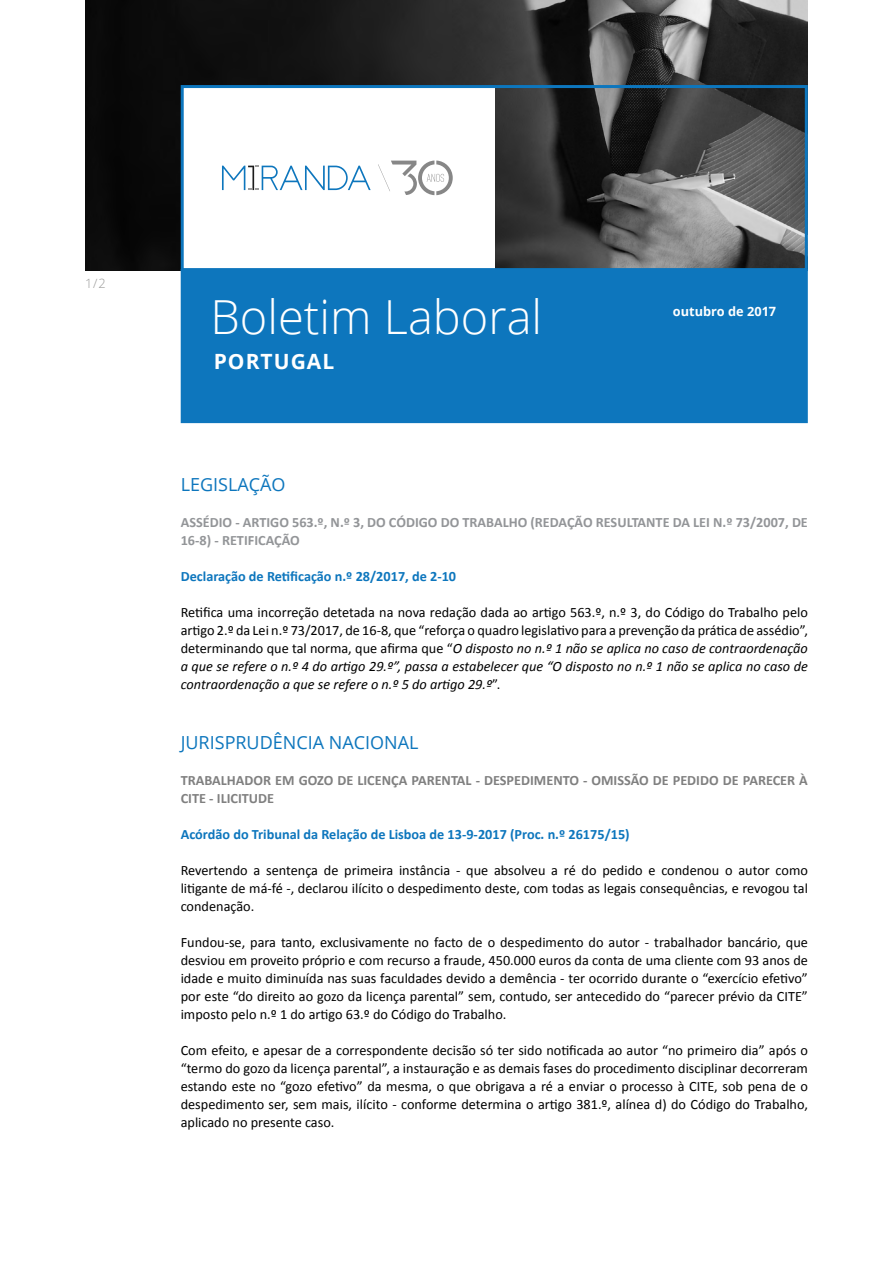
<style>
.page{position:relative;width:893px;height:1263px;background:#fff}
.page>*{position:absolute;margin:0;border:0;box-sizing:border-box;transform-origin:0 0}
.t1{font:300 46.95px "Open Sans";color:#fff}
.t2{font:700 21px "Open Sans";letter-spacing:.05em;color:#fff}
.t3{font:18px "Open Sans";color:#0d76bd}
.t4{font:14.25px/18px "Calibri";color:#000;text-align:justify}
.t5{font:700 14.25px "Calibri";color:#0d76bd}
.t6{font:700 14.25px/18px "Calibri";color:#939598}
.t7{font:700 14.25px/18px "Calibri";color:#808080}
.t8{font:700 12.75px "Open Sans";color:#fff}
.t9{font:300 12.75px "Open Sans";color:#989897}
.s1{font-style:italic}
</style>
<div class="page">
<img style="left:85px;top:0;width:723px;height:270px">
<div style="left:182px;top:86px;width:312px;height:183px;background:#fff"></div>
<div style="left:181px;top:85px;width:627px;height:186px;border:3px solid #0d76bd"></div>
<div style="left:181px;top:269px;width:627px;height:154px;background:#0d76bd"></div>
<svg style="left:222px;top:166px;width:149px;height:24px"></svg>
<svg style="left:378px;top:160px;width:75px;height:35px"></svg>
<p class="t9" style="left:85px;top:275px;width:22px">1/2</p>
<p class="t1" style="left:210px;top:284px;width:333px">Boletim Laboral</p>
<p class="t2" style="left:214px;top:347px;width:122px">PORTUGAL</p>
<p class="t8" style="left:673px;top:302px;width:105px">outubro de 2017</p>
<p class="t3" style="left:181px;top:472px;width:106px">LEGISLAÇÃO</p>
<p class="t6" style="left:181px;top:514px;width:629px">ASSÉDIO - ARTIGO 563.º, N.º 3, DO CÓDIGO DO TRABALHO (REDAÇÃO RESULTANTE DA LEI N.º 73/2007, DE<br>16-8) - RETIFICAÇÃO</p>
<p class="t5" style="left:181px;top:567px;width:277px">Declaração de Retificação n.º 28/2017, de 2-10</p>
<p class="t4" style="left:181px;top:604px;width:629px">Retifica uma incorreção detetada na nova redação dada ao artigo 563.º, n.º 3, do Código do Trabalho pelo artigo 2.º da Lei n.º 73/2017, de 16-8, que “reforça o quadro legislativo para a prevenção da prática de assédio”, determinando que tal norma, que afirma que “<span class="s1">O disposto no n.º 1 não se aplica no caso de contraordenação a que se refere o n.º 4 do artigo 29.º”, passa a estabelecer que “O disposto no n.º 1 não se aplica no caso de contraordenação a que se refere o n.º 5 do artigo 29.º</span>”.</p>
<p class="t3" style="left:181px;top:730px;width:239px">JURISPRUDÊNCIA NACIONAL</p>
<p class="t7" style="left:181px;top:772px;width:629px">TRABALHADOR EM GOZO DE LICENÇA PARENTAL - DESPEDIMENTO - OMISSÃO DE PEDIDO DE PARECER À<br>CITE - ILICITUDE</p>
<p class="t5" style="left:181px;top:825px;width:450px">Acórdão do Tribunal da Relação de Lisboa de 13-9-2017 (Proc. n.º 26175/15)</p>
<p class="t4" style="left:181px;top:862px;width:629px">Revertendo a sentença de primeira instância - que absolveu a ré do pedido e condenou o autor como litigante de má-fé -, declarou ilícito o despedimento deste, com todas as legais consequências, e revogou tal condenação.</p>
<p class="t4" style="left:181px;top:934px;width:629px">Fundou-se, para tanto, exclusivamente no facto de o despedimento do autor - trabalhador bancário, que desviou em proveito próprio e com recurso a fraude, 450.000 euros da conta de uma cliente com 93 anos de idade e muito diminuída nas suas faculdades devido a demência - ter ocorrido durante o “exercício efetivo” por este “do direito ao gozo da licença parental” sem, contudo, ser antecedido do “parecer prévio da CITE” imposto pelo n.º 1 do artigo 63.º do Código do Trabalho.</p>
<p class="t4" style="left:181px;top:1042px;width:629px">Com efeito, e apesar de a correspondente decisão só ter sido notificada ao autor “no primeiro dia” após o “termo do gozo da licença parental”, a instauração e as demais fases do procedimento disciplinar decorreram estando este no “gozo efetivo” da mesma, o que obrigava a ré a enviar o processo à CITE, sob pena de o despedimento ser, sem mais, ilícito - conforme determina o artigo 381.º, alínea d) do Código do Trabalho, aplicado no presente caso.</p>
</div>
